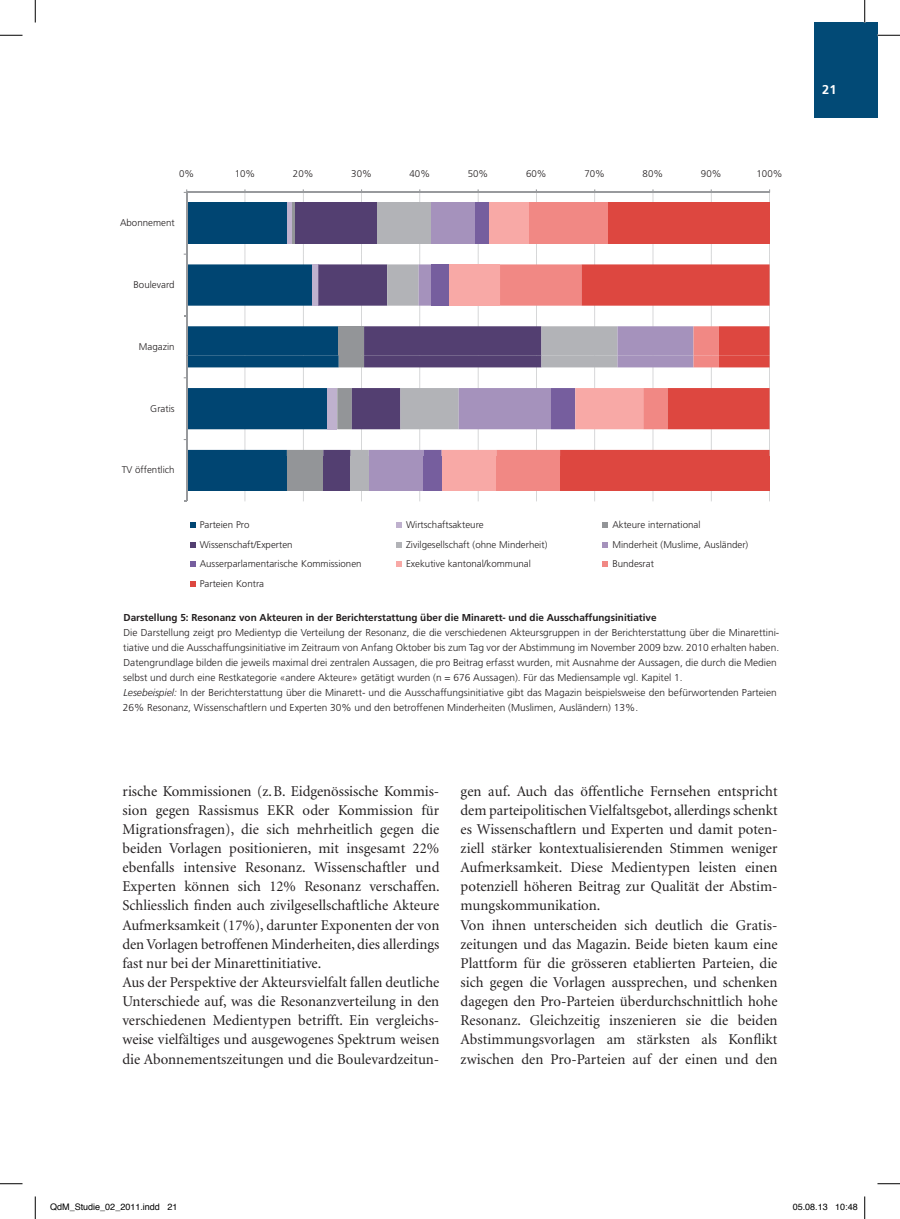
<style>
.page{position:relative;width:900px;height:1219px;background:#fff}
.page>*{position:absolute;margin:0;border:0;box-sizing:border-box;transform-origin:0 0}
.t1{font:15px/19.2px "Minion";color:#231f20}
.t2{font:700 12.75px "Frutiger LT Std";color:#fff}
.t3{font:300 10.05px/15px "Frutiger LT Std";color:#231f20}
.t4{font:700 10.05px "Frutiger LT Std";color:#231f20}
.t5{font:300 9.75px "Frutiger LT Std";color:#231f20}
.t6{font:9px "Helvetica";color:#000}
.s1{font-style:italic}
</style>
<div class="page">
<div style="left:813px;top:22px;width:64px;height:96px;background:#024a76"></div>
<hr style="left:769px;top:192px;width:1px;height:63px;background:#c7c8ca">
<hr style="left:711px;top:192px;width:1px;height:63px;background:#c7c8ca">
<hr style="left:652px;top:192px;width:1px;height:63px;background:#c7c8ca">
<hr style="left:594px;top:192px;width:1px;height:63px;background:#c7c8ca">
<hr style="left:536px;top:192px;width:1px;height:63px;background:#c7c8ca">
<hr style="left:478px;top:192px;width:1px;height:63px;background:#c7c8ca">
<hr style="left:419px;top:192px;width:1px;height:63px;background:#c7c8ca">
<hr style="left:361px;top:192px;width:1px;height:63px;background:#c7c8ca">
<hr style="left:303px;top:192px;width:1px;height:63px;background:#c7c8ca">
<hr style="left:245px;top:192px;width:1px;height:63px;background:#c7c8ca">
<div style="left:187px;top:203px;width:100px;height:41px;background:#004572"></div>
<div style="left:287px;top:203px;width:5px;height:41px;background:#bfb1ce"></div>
<hr style="left:292px;top:203px;width:3px;height:41px;background:#939598">
<div style="left:295px;top:203px;width:82px;height:41px;background:#533f71"></div>
<div style="left:377px;top:203px;width:54px;height:41px;background:#b2b3b7"></div>
<div style="left:431px;top:203px;width:44px;height:41px;background:#a592bc"></div>
<div style="left:475px;top:203px;width:14px;height:41px;background:#765e9e"></div>
<div style="left:489px;top:203px;width:40px;height:41px;background:#f8a9a6"></div>
<div style="left:529px;top:203px;width:79px;height:41px;background:#f18884"></div>
<div style="left:608px;top:203px;width:161px;height:41px;background:#dd4740"></div>
<hr style="left:187px;top:192px;width:582px;height:1px;background:#989a9d">
<hr style="left:186px;top:192px;width:1px;height:63px;background:#989a9d">
<hr style="left:769px;top:255px;width:1px;height:101px;background:#c7c8ca">
<hr style="left:711px;top:255px;width:1px;height:101px;background:#c7c8ca">
<hr style="left:652px;top:255px;width:1px;height:101px;background:#c7c8ca">
<hr style="left:594px;top:255px;width:1px;height:101px;background:#c7c8ca">
<hr style="left:536px;top:255px;width:1px;height:101px;background:#c7c8ca">
<hr style="left:478px;top:255px;width:1px;height:101px;background:#c7c8ca">
<hr style="left:419px;top:255px;width:1px;height:101px;background:#c7c8ca">
<hr style="left:361px;top:255px;width:1px;height:101px;background:#c7c8ca">
<hr style="left:303px;top:255px;width:1px;height:101px;background:#c7c8ca">
<hr style="left:245px;top:255px;width:1px;height:101px;background:#c7c8ca">
<hr style="left:186px;top:255px;width:1px;height:101px;background:#989a9d">
<hr style="left:769px;top:356px;width:1px;height:100px;background:#c7c8ca">
<svg style="left:184px;top:264px;width:585px;height:192px"></svg>
<hr style="left:769px;top:456px;width:1px;height:45px;background:#c7c8ca">
<hr style="left:711px;top:456px;width:1px;height:45px;background:#c7c8ca">
<hr style="left:652px;top:456px;width:1px;height:45px;background:#c7c8ca">
<hr style="left:594px;top:456px;width:1px;height:45px;background:#c7c8ca">
<hr style="left:536px;top:456px;width:1px;height:45px;background:#c7c8ca">
<hr style="left:478px;top:456px;width:1px;height:45px;background:#c7c8ca">
<hr style="left:419px;top:456px;width:1px;height:45px;background:#c7c8ca">
<hr style="left:361px;top:456px;width:1px;height:45px;background:#c7c8ca">
<hr style="left:303px;top:456px;width:1px;height:45px;background:#c7c8ca">
<hr style="left:245px;top:456px;width:1px;height:45px;background:#c7c8ca">
<div style="left:187px;top:456px;width:100px;height:35px;background:#004572"></div>
<div style="left:287px;top:456px;width:36px;height:35px;background:#939598"></div>
<div style="left:323px;top:456px;width:28px;height:35px;background:#533f71"></div>
<div style="left:351px;top:456px;width:18px;height:35px;background:#b2b3b7"></div>
<div style="left:369px;top:456px;width:54px;height:35px;background:#a592bc"></div>
<div style="left:423px;top:456px;width:19px;height:35px;background:#765e9e"></div>
<div style="left:442px;top:456px;width:54px;height:35px;background:#f8a9a6"></div>
<div style="left:496px;top:456px;width:64px;height:35px;background:#f18884"></div>
<div style="left:560px;top:456px;width:209px;height:35px;background:#dd4740"></div>
<hr style="left:186px;top:456px;width:1px;height:45px;background:#989a9d">
<svg style="left:190px;top:522px;width:5px;height:5px"></svg>
<svg style="left:396px;top:522px;width:5px;height:5px"></svg>
<svg style="left:602px;top:522px;width:5px;height:5px"></svg>
<svg style="left:190px;top:542px;width:5px;height:5px"></svg>
<svg style="left:396px;top:542px;width:5px;height:5px"></svg>
<svg style="left:602px;top:542px;width:5px;height:5px"></svg>
<svg style="left:190px;top:562px;width:5px;height:5px"></svg>
<svg style="left:396px;top:562px;width:5px;height:5px"></svg>
<svg style="left:602px;top:562px;width:5px;height:5px"></svg>
<svg style="left:190px;top:581px;width:5px;height:5px"></svg>
<svg style="left:0;top:35px;width:22px;height:1px"></svg>
<svg style="left:877px;top:35px;width:23px;height:1px"></svg>
<svg style="left:0;top:1183px;width:22px;height:1px"></svg>
<svg style="left:877px;top:1183px;width:23px;height:1px"></svg>
<svg style="left:35px;top:0;width:1px;height:22px"></svg>
<svg style="left:35px;top:1196px;width:1px;height:23px"></svg>
<svg style="left:864px;top:0;width:1px;height:22px"></svg>
<svg style="left:864px;top:1196px;width:1px;height:23px"></svg>
<p class="t5" style="left:179px;top:168px;width:17px">0%</p>
<p class="t5" style="left:235px;top:168px;width:22px">10%</p>
<p class="t5" style="left:293px;top:168px;width:22px">20%</p>
<p class="t5" style="left:351px;top:168px;width:22px">30%</p>
<p class="t5" style="left:409px;top:168px;width:22px">40%</p>
<p class="t5" style="left:468px;top:168px;width:22px">50%</p>
<p class="t5" style="left:526px;top:168px;width:22px">60%</p>
<p class="t5" style="left:584px;top:168px;width:22px">70%</p>
<p class="t5" style="left:642px;top:168px;width:22px">80%</p>
<p class="t5" style="left:701px;top:168px;width:22px">90%</p>
<p class="t5" style="left:756px;top:168px;width:27px">100%</p>
<p class="t5" style="left:120px;top:217px;width:56px">Abonnement</p>
<p class="t5" style="left:134px;top:279px;width:43px">Boulevard</p>
<p class="t5" style="left:139px;top:341px;width:37px">Magazin</p>
<p class="t5" style="left:150px;top:403px;width:26px">Gratis</p>
<p class="t5" style="left:122px;top:464px;width:54px">TV öffentlich</p>
<p class="t5" style="left:200px;top:519px;width:51px">Parteien Pro</p>
<p class="t5" style="left:406px;top:519px;width:79px">Wirtschaftsakteure</p>
<p class="t5" style="left:612px;top:519px;width:90px">Akteure international</p>
<p class="t5" style="left:200px;top:538px;width:94px">Wissenschaft/Experten</p>
<p class="t5" style="left:406px;top:538px;width:143px">Zivilgesellschaft (ohne Minderheit)</p>
<p class="t5" style="left:612px;top:538px;width:137px">Minderheit (Muslime, Ausländer)</p>
<p class="t5" style="left:200px;top:558px;width:163px">Ausserparlamentarische Kommissionen</p>
<p class="t5" style="left:406px;top:558px;width:126px">Exekutive kantonal/kommunal</p>
<p class="t5" style="left:612px;top:558px;width:43px">Bundesrat</p>
<p class="t5" style="left:200px;top:578px;width:66px">Parteien Kontra</p>
<p class="t4" style="left:123px;top:611px;width:534px">Darstellung 5: Resonanz von Akteuren in der Berichterstattung über die Minarett- und die Ausschaffungsinitiative</p>
<p class="t3" style="left:123px;top:625px;width:658px">Die Darstellung zeigt pro Medientyp die Verteilung der Resonanz, die die verschiedenen Akteursgruppen in der Berichterstattung über die Minarettini&shy;tiative und die Ausschaffungsinitiative im Zeitraum von Anfang Oktober bis zum Tag vor der Abstimmung im November 2009 bzw. 2010 erhalten haben.<br>Datengrundlage bilden die jeweils maximal drei zentralen Aussagen, die pro Beitrag erfasst wurden, mit Ausnahme der Aussagen, die durch die Medien selbst und durch eine Restkategorie «andere Akteure» getätigt wurden (n = 676 Aussagen). Für das Mediensample vgl. Kapitel 1.<br><span class="s1">Lesebeispiel:</span> In der Berichterstattung über die Minarett- und die Ausschaffungsinitiative gibt das Magazin beispielsweise den befürwortenden Parteien 26% Resonanz, Wissenschaftlern und Experten 30% und den betroffenen Minderheiten (Muslimen, Ausländern) 13%.</p>
<p class="t1" style="left:122px;top:781px;width:319px">rische Kommissionen (z.B. Eidgenössische Kommis&shy;sion gegen Rassismus EKR oder Kommission für Migrationsfragen), die sich mehrheitlich gegen die beiden Vorlagen positionieren, mit insgesamt 22% ebenfalls intensive Resonanz. Wissenschaftler und Experten können sich 12% Resonanz verschaffen.<br>Schliesslich finden auch zivilgesellschaftliche Akteure Aufmerksamkeit (17%), darunter Exponenten der von den Vorlagen betroffenen Minderheiten, dies allerdings fast nur bei der Minarettinitiative.<br>Aus der Perspektive der Akteursvielfalt fallen deutliche Unterschiede auf, was die Resonanzverteilung in den verschiedenen Medientypen betrifft. Ein vergleichs&shy;weise vielfältiges und ausgewogenes Spektrum weisen die Abonnementszeitungen und die Boulevardzeitun-</p>
<p class="t1" style="left:460px;top:781px;width:318px">gen auf. Auch das öffentliche Fernsehen entspricht dem parteipolitischen Vielfaltsgebot, allerdings schenkt es Wissenschaftlern und Experten und damit poten&shy;ziell stärker kontextualisierenden Stimmen weniger Aufmerksamkeit. Diese Medientypen leisten einen potenziell höheren Beitrag zur Qualität der Abstim&shy;mungskommunikation.<br>Von ihnen unterscheiden sich deutlich die Gratis&shy;zeitungen und das Magazin. Beide bieten kaum eine Plattform für die grösseren etablierten Parteien, die sich gegen die Vorlagen aussprechen, und schenken dagegen den Pro-Parteien überdurchschnittlich hohe Resonanz. Gleichzeitig inszenieren sie die beiden Abstimmungsvorlagen am stärksten als Konflikt zwischen den Pro-Parteien auf der einen und den</p>
<p class="t2" style="left:822px;top:82px;width:16px">21</p>
<p class="t6" style="left:50px;top:1199px;width:129px">QdM_Studie_02_2011.indd 21</p>
<p class="t6" style="left:792px;top:1199px;width:67px">05.08.13 10:48</p>
</div>
